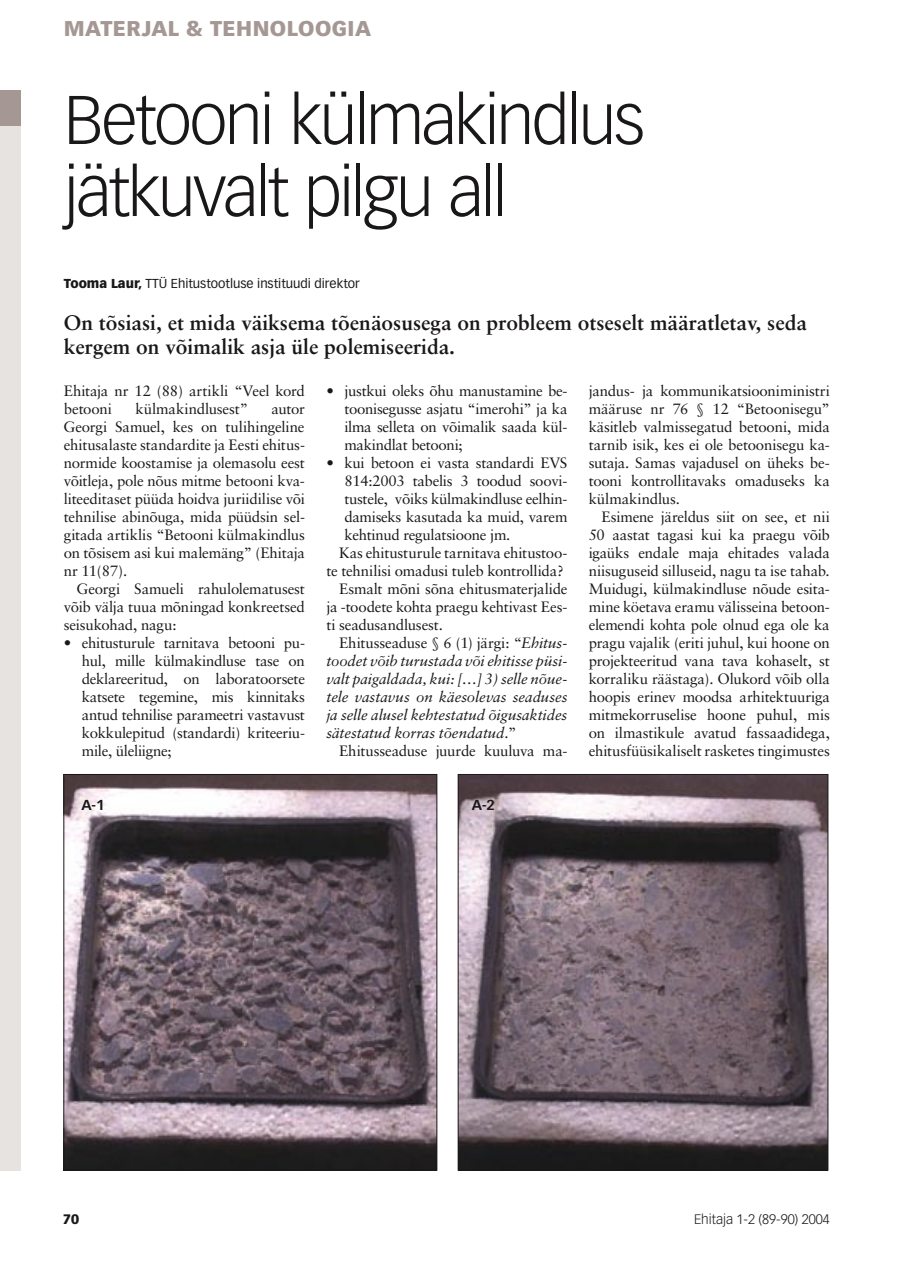
<style>
.page{position:relative;width:915px;height:1263px;background:#fff}
.page>*{position:absolute;margin:0;border:0;box-sizing:border-box;transform-origin:0 0}
.pealkiri_2{font:300 67.5px/72px "Vectora LH";letter-spacing:-.04em;color:#1a1718}
.liid{font:700 21px/24px "Sabon";color:#1a1718}
.t1{font:900 21px "Vectora LH";letter-spacing:.02em;color:#a59894}
.body{font:15px/18px "Sabon";letter-spacing:-.01em;color:#1a1718;text-align:justify}
.body_loetelu{font:15px/18px "Sabon";letter-spacing:-.02em;color:#1a1718;text-align:justify}
.body_taandeta{font:15px/18px "Sabon";letter-spacing:-.01em;color:#1a1718}
.body-2{font:italic 15px/18px "Sabon";letter-spacing:-.005em;color:#1a1718;text-align:justify}
.pildiallkiri{font:700 14.25px "Vectora LH";color:#1a1718}
.impr_peal{font:300 13.5px "Vectora LH";color:#1a1718}
.impr_peal-2{font:900 13.5px "Vectora LH";color:#1a1718}
.autor{font:12.75px "Vectora LH";color:#1a1718}
.s1{font-weight:900}
.s2{font-style:normal}
</style>
<div class="page">
<div style="left:0;top:90px;width:21px;height:36px;background:#a59894"></div>
<div style="left:0;top:126px;width:21px;height:1044px;background:#e7e3e1"></div>
<img style="left:459px;top:776px;width:367px;height:392px">
<div style="left:457px;top:774px;width:371px;height:396px;border:1px solid #1a1718"></div>
<img style="left:65px;top:776px;width:370px;height:392px">
<div style="left:63px;top:774px;width:374px;height:396px;border:1px solid #1a1718"></div>
<p class="t1" style="left:64px;top:15px;width:308px">MATERJAL &amp; TEHNOLOOGIA</p>
<p class="pealkiri_2" style="left:64px;top:85px;width:582px">Betooni külmakindlus jätkuvalt pilgu all</p>
<p class="autor" style="left:64px;top:276px;width:297px"><span class="s1">Tooma Laur,</span> TTÜ Ehitustootluse instituudi direktor</p>
<p class="liid" style="left:64px;top:310px;width:744px">On tõsiasi, et mida väiksema tõenäosusega on probleem otseselt määratletav, seda kergem on võimalik asja üle polemiseerida.</p>
<p class="body_loetelu" style="left:344px;top:382px;width:224px;text-indent:-18px">• justkui oleks õhu manustamine be&shy;toonisegusse asjatu “imerohi” ja ka ilma selleta on võimalik saada kül&shy;makindlat betooni;</p>
<p class="body_loetelu" style="left:344px;top:454px;width:224px;text-indent:-18px">• kui betoon ei vasta standardi EVS 814:2003 tabelis 3 toodud soovi&shy;tustele, võiks külmakindluse eelhin&shy;damiseks kasutada ka muid, varem kehtinud regulatsioone jm.</p>
<p class="body" style="left:326px;top:544px;width:242px;text-align:right">Kas ehitusturule tarnitava ehitustoo&shy;te tehnilisi omadusi tuleb kontrollida?</p>
<p class="body" style="left:326px;top:580px;width:242px;text-indent:13px">Esmalt mõni sõna ehitusmaterjalide ja -toodete kohta praegu kehtivast Ees&shy;ti seadusandlusest.</p>
<p class="body-2" style="left:326px;top:634px;width:242px;text-indent:13px"><span class="s2">Ehitusseaduse § 6 (1) järgi: “</span>Ehitus&shy;toodet võib turustada või ehitisse püsi&shy;valt paigaldada, kui: […] 3) selle nõue&shy;tele vastavus on käesolevas seaduses ja selle alusel kehtestatud õigusaktides sätestatud korras tõendatud.<span class="s2">”</span></p>
<p class="body" style="left:339px;top:742px;width:230px">Ehitusseaduse juurde kuuluva ma-</p>
<p class="body_taandeta" style="left:64px;top:382px;width:242px">Ehitaja nr 12 (88) artikli “Veel kord betooni</p>
<p class="body" style="left:588px;top:382px;width:242px">jandus- ja kommunikatsiooniministri määruse nr 76 § 12 “Betoonisegu” käsitleb valmissegatud betooni, mida tarnib isik, kes ei ole betoonisegu ka&shy;sutaja. Samas vajadusel on üheks be&shy;tooni kontrollitavaks omaduseks ka külmakindlus.</p>
<p class="body" style="left:588px;top:508px;width:243px;text-indent:13px">Esimene järeldus siit on see, et nii 50 aastat tagasi kui ka praegu võib igaüks endale maja ehitades valada niisuguseid silluseid, nagu ta ise tahab.<br>Muidugi, külmakindluse nõude esita&shy;mine köetava eramu välisseina betoon&shy;elemendi kohta pole olnud ega ole ka pragu vajalik (eriti juhul, kui hoone on projekteeritud vana tava kohaselt, st korraliku räästaga). Olukord võib olla hoopis erinev moodsa arhitektuuriga mitmekorruselise hoone puhul, mis on ilmastikule avatud fassaadidega, ehitusfüüsikaliselt rasketes tingimustes</p>
<p class="body_taandeta" style="left:135px;top:400px;width:114px">külmakindlusest”</p>
<p class="body_taandeta" style="left:63px;top:400px;width:243px;text-align:justify;text-indent:208px">autor Georgi Samuel, kes on tulihingeline ehitusalaste standardite ja Eesti ehitus&shy;normide koostamise ja olemasolu eest võitleja, pole nõus mitme betooni kva&shy;liteeditaset püüda hoidva juriidilise või tehnilise abinõuga, mida püüdsin sel&shy;gitada artiklis “Betooni külmakindlus on tõsisem asi kui malemäng” (Ehitaja nr 11(87).</p>
<p class="body" style="left:64px;top:580px;width:242px;text-indent:13px">Georgi Samueli rahulolematusest võib välja tuua mõningad konkreetsed seisukohad, nagu:</p>
<p class="body_loetelu" style="left:82px;top:634px;width:224px;text-indent:-18px">• ehitusturule tarnitava betooni pu&shy;hul, mille külmakindluse tase on deklareeritud, on laboratoorsete katsete tegemine, mis kinnitaks antud tehnilise parameetri vastavust kokkulepitud (standardi) kriteeriu&shy;mile, üleliigne;</p>
<p class="pildiallkiri" style="left:81px;top:796px;width:25px">A-1</p>
<p class="pildiallkiri" style="left:471px;top:796px;width:25px">A-2</p>
<p class="impr_peal-2" style="left:63px;top:1211px;width:17px">70</p>
<p class="impr_peal" style="left:693px;top:1211px;width:137px">Ehitaja 1-2 (89-90) 2004</p>
</div>
